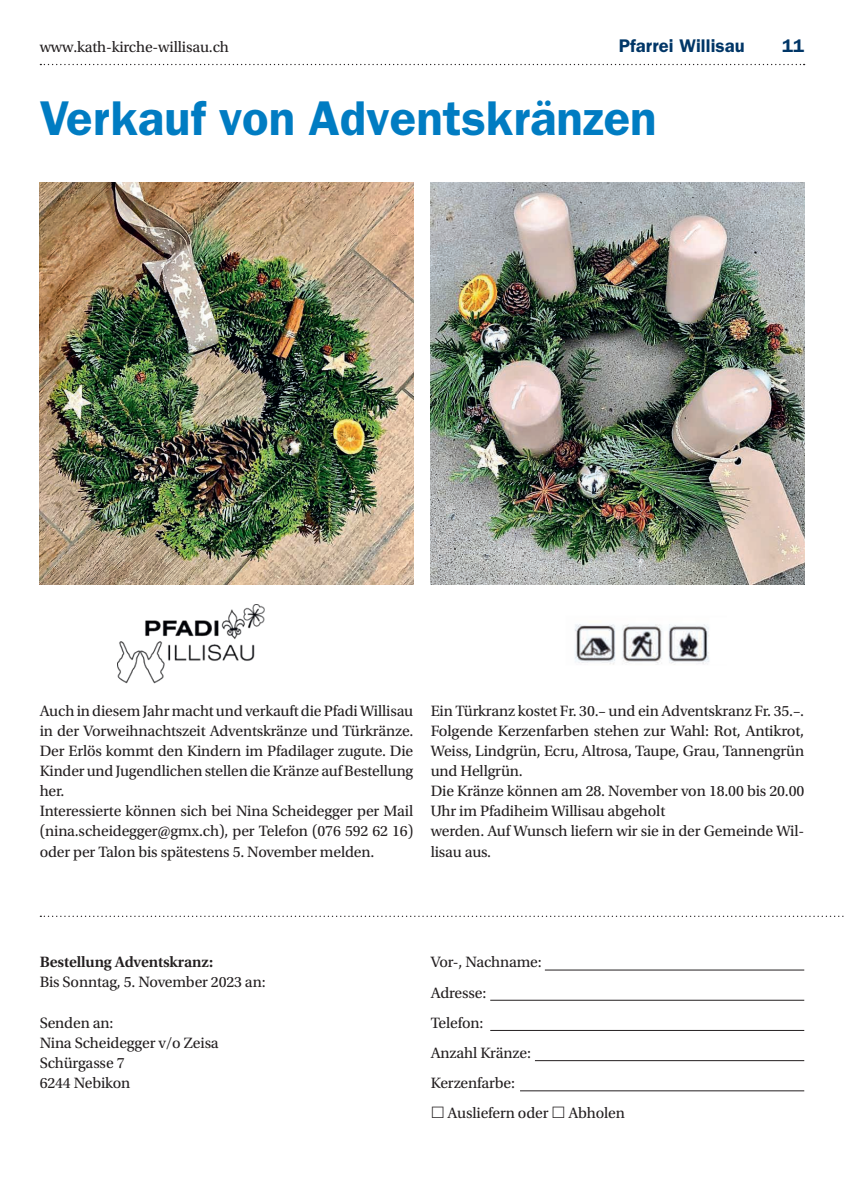
<style>
.page{position:relative;width:844px;height:1191px;background:#fff}
.page>*{position:absolute;margin:0;border:0;box-sizing:border-box;transform-origin:0 0}
.t1{font:600 49px "ITC Franklin Gothic Std";color:#007cc2}
.t2{font:600 18.38px "ITC Franklin Gothic Std";letter-spacing:.005em;color:#003667}
.t3{font:15.75px/20.1px "Utopia Std";letter-spacing:-.01em;color:#231f20}
.t4{font:600 15.75px "Utopia Std";letter-spacing:-.01em;color:#231f20}
</style>
<div class="page">
<svg style="left:40px;top:64px;width:764px;height:1px"></svg>
<img style="left:117px;top:604px;width:592px;height:80px">
<img style="left:430px;top:182px;width:374px;height:403px">
<img style="left:40px;top:182px;width:373px;height:403px">
<svg style="left:40px;top:915px;width:803px;height:2px"></svg>
<hr style="left:544px;top:969px;width:260px;height:1px;background:#231f20">
<hr style="left:490px;top:1000px;width:314px;height:1px;background:#231f20">
<hr style="left:490px;top:1030px;width:314px;height:1px;background:#231f20">
<hr style="left:535px;top:1060px;width:269px;height:1px;background:#231f20">
<hr style="left:520px;top:1090px;width:284px;height:1px;background:#231f20">
<p class="t3" style="left:40px;top:37px;width:191px">www.kath-kirche-willisau.ch</p>
<p class="t2" style="left:618px;top:35px;width:127px">Pfarrei Willisau</p>
<p class="t2" style="left:781px;top:35px;width:24px">11</p>
<h1 class="t1" style="left:40px;top:89px;width:618px">Verkauf von Adventskränzen</h1>
<p class="t3" style="left:40px;top:700px;width:375px">Auch in diesem Jahr macht und verkauft die Pfadi Willisau in der Vorweihnachtszeit Adventskränze und Türkränze.<br>Der Erlös kommt den Kindern im Pfadilager zugute. Die Kinder und Jugendlichen stellen die Kränze auf Bestellung her.<br>Interessierte können sich bei Nina Scheidegger per Mail (nina.scheidegger@gmx.ch), per Telefon (076 592 62 16) oder per Talon bis spätestens 5. November melden.</p>
<p class="t3" style="left:430px;top:700px;width:375px">Ein Türkranz kostet Fr. 30.– und ein Adventskranz Fr. 35.–.<br>Folgende Kerzenfarben stehen zur Wahl: Rot, Antikrot, Weiss, Lindgrün, Ecru, Altrosa, Taupe, Grau, Tannengrün und Hellgrün.<br>Die Kränze können am 28. November von 18.00 bis 20.00<br>Uhr im Pfadiheim Willisau abgeholt<br>werden. Auf Wunsch liefern wir sie in der Gemeinde Wil&shy;lisau aus.</p>
<p class="t4" style="left:40px;top:953px;width:175px">Bestellung Adventskranz:</p>
<p class="t3" style="left:40px;top:972px;width:227px">Bis Sonntag, 5. November 2023 an:</p>
<p class="t3" style="left:40px;top:1012px;width:180px">Senden an:<br>Nina Scheidegger v/o Zeisa<br>Schürgasse 7<br>6244 Nebikon</p>
<p class="t3" style="left:430px;top:947px;width:113px;line-height:30.3px">Vor-, Nachname:<br>Adresse:<br>Telefon:<br>Anzahl Kränze:<br>Kerzenfarbe:</p>
<p class="t3" style="left:447px;top:1103px;width:102px">Ausliefern oder</p>
<p class="t3" style="left:568px;top:1103px;width:58px">Abholen</p>
</div>
